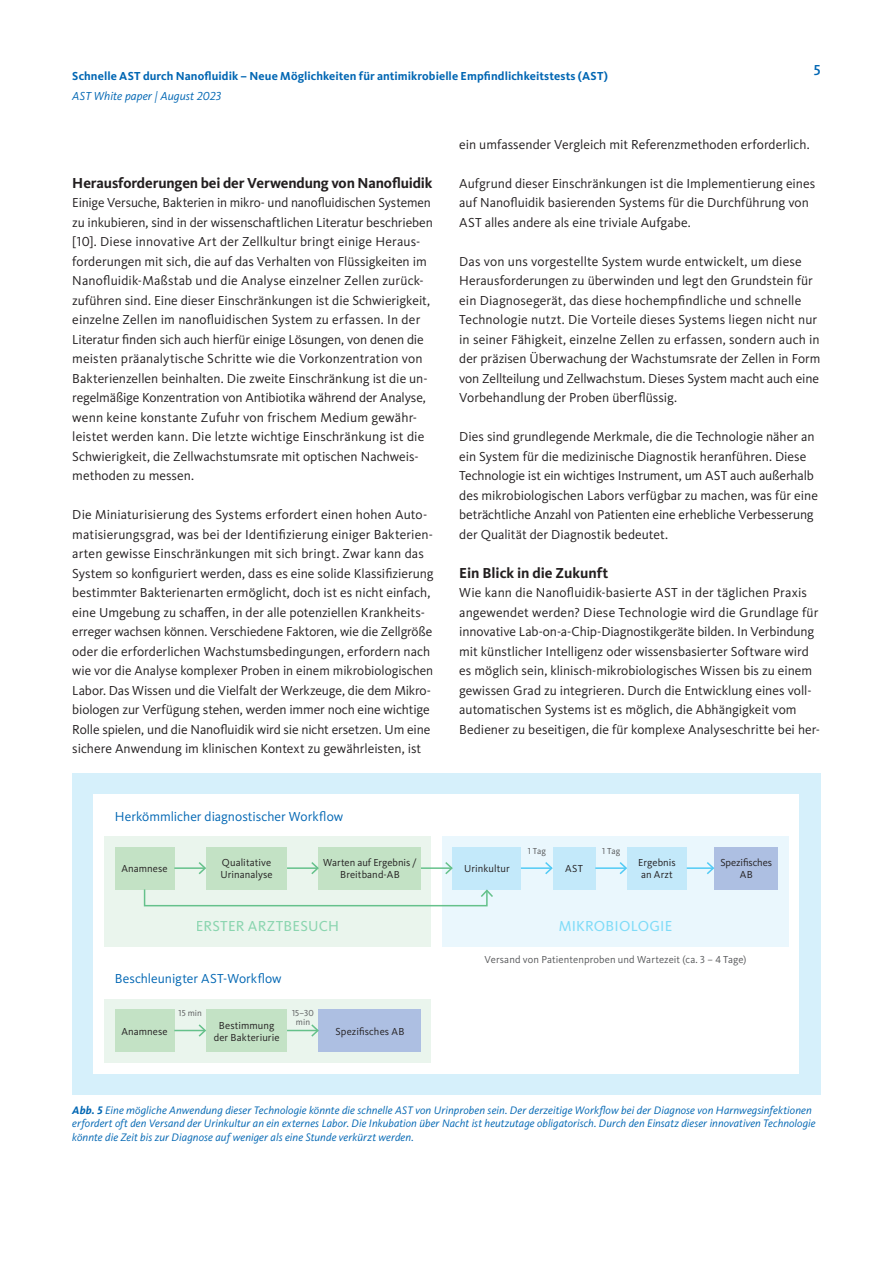
<style>
.page{position:relative;width:893px;height:1263px;background:#fff}
.page>*{position:absolute;margin:0;border:0;box-sizing:border-box;transform-origin:0 0}
.t1{font:700 15px "Kievit Pro";letter-spacing:-.01em;color:#231f20}
.t2{font:15px "Kievit Pro";letter-spacing:.015em;color:#2bb572}
.t3{font:15px "Kievit Pro";letter-spacing:.015em;color:#15c0f2}
.t4{font:500 15px "Kievit Pro";color:#0166b3}
.t5{font:13.5px/19.5px "Kievit Pro";color:#231f20}
.t6{font:13.5px "Kievit Pro";color:#0166b3}
.t7{font:700 12px "Kievit Pro";letter-spacing:.005em;color:#0166b3}
.t8{font:italic 12px "Kievit Pro";letter-spacing:.005em;color:#0166b3}
.t9{font:italic 11.25px/13.5px "Kievit Pro";letter-spacing:.005em;color:#0166b3}
.t10{font:10.5px/12px "Kievit Pro";letter-spacing:.005em;color:#231f20;text-align:center}
.t11{font:10.5px "Kievit Pro";letter-spacing:.005em;color:#57585a}
.t12{font:9px/9px "Kievit Pro";letter-spacing:.01em;color:#57585a;text-align:center}
.s1{font-weight:700}
</style>
<div class="page">
<div style="left:72px;top:773px;width:749px;height:321px;background:#d6f0fb"></div>
<div style="left:94px;top:794px;width:705px;height:279px;background:#fff"></div>
<div style="left:104px;top:836px;width:327px;height:110px;background:#eaf5ed"></div>
<div style="left:104px;top:998px;width:327px;height:64px;background:#eaf5ed"></div>
<div style="left:442px;top:836px;width:347px;height:110px;background:#eaf7fd"></div>
<div style="left:115px;top:847px;width:59px;height:42px;background:#c3e2c5"></div>
<div style="left:115px;top:1009px;width:59px;height:43px;background:#c3e2c5"></div>
<div style="left:206px;top:847px;width:81px;height:42px;background:#c3e2c5"></div>
<div style="left:206px;top:1009px;width:81px;height:43px;background:#c3e2c5"></div>
<div style="left:319px;top:847px;width:102px;height:42px;background:#c3e2c5"></div>
<div style="left:319px;top:1009px;width:102px;height:43px;background:#adbfe2"></div>
<div style="left:453px;top:847px;width:68px;height:42px;background:#c3e9fa"></div>
<div style="left:553px;top:847px;width:42px;height:42px;background:#c3e9fa"></div>
<div style="left:627px;top:847px;width:60px;height:42px;background:#c3e9fa"></div>
<div style="left:714px;top:847px;width:64px;height:42px;background:#adbfe2"></div>
<hr style="left:174px;top:867px;width:31px;height:2px;background:#65c18b">
<svg style="left:197px;top:862px;width:9px;height:13px"></svg>
<hr style="left:174px;top:1030px;width:31px;height:1px;background:#65c18b">
<svg style="left:197px;top:1024px;width:9px;height:13px"></svg>
<hr style="left:287px;top:1030px;width:31px;height:1px;background:#65c18b">
<svg style="left:310px;top:1023px;width:9px;height:15px"></svg>
<hr style="left:287px;top:867px;width:31px;height:2px;background:#65c18b">
<svg style="left:310px;top:860px;width:9px;height:16px"></svg>
<hr style="left:421px;top:867px;width:31px;height:2px;background:#65c18b">
<svg style="left:444px;top:860px;width:9px;height:16px"></svg>
<hr style="left:521px;top:867px;width:31px;height:2px;background:#51caf5">
<svg style="left:544px;top:862px;width:9px;height:13px"></svg>
<hr style="left:595px;top:867px;width:31px;height:2px;background:#51caf5">
<svg style="left:618px;top:862px;width:9px;height:13px"></svg>
<hr style="left:687px;top:867px;width:26px;height:2px;background:#51caf5">
<svg style="left:705px;top:862px;width:10px;height:13px"></svg>
<svg style="left:143px;top:888px;width:352px;height:19px"></svg>
<p class="t7" style="left:72px;top:69px;width:537px">Schnelle AST durch Nanofluidik – Neue Möglichkeiten für antimikrobielle Empfindlichkeitstests (AST)</p>
<p class="t8" style="left:72px;top:89px;width:150px">AST White paper | August 2023</p>
<p class="t4" style="left:814px;top:61px;width:8px">5</p>
<p class="t1" style="left:72px;top:174px;width:362px">Herausforderungen bei der Verwendung von Nanofluidik</p>
<p class="t5" style="left:72px;top:193px;width:362px">Einige Versuche, Bakterien in mikro- und nanofluidischen Systemen zu inkubieren, sind in der wissenschaftlichen Literatur beschrieben [10]. Diese innovative Art der Zellkultur bringt einige Heraus&shy;forderungen mit sich, die auf das Verhalten von Flüssigkeiten im Nanofluidik-Maßstab und die Analyse einzelner Zellen zurück&shy;zuführen sind. Eine dieser Einschränkungen ist die Schwierigkeit, einzelne Zellen im nanofluidischen System zu erfassen. In der Literatur finden sich auch hierfür einige Lösungen, von denen die meisten präanalytische Schritte wie die Vorkonzentration von Bakterienzellen beinhalten. Die zweite Einschränkung ist die un&shy;regelmäßige Konzentration von Antibiotika während der Analyse, wenn keine konstante Zufuhr von frischem Medium gewähr&shy;leistet werden kann. Die letzte wichtige Einschränkung ist die Schwierigkeit, die Zellwachstumsrate mit optischen Nachweis&shy;methoden zu messen.</p>
<p class="t5" style="left:72px;top:505px;width:363px">Die Miniaturisierung des Systems erfordert einen hohen Auto&shy;matisierungsgrad, was bei der Identifizierung einiger Bakterien&shy;arten gewisse Einschränkungen mit sich bringt. Zwar kann das System so konfiguriert werden, dass es eine solide Klassifizierung bestimmter Bakterienarten ermöglicht, doch ist es nicht einfach, eine Umgebung zu schaffen, in der alle potenziellen Krankheits&shy;erreger wachsen können. Verschiedene Faktoren, wie die Zellgröße oder die erforderlichen Wachstumsbedingungen, erfordern nach wie vor die Analyse komplexer Proben in einem mikrobiologischen Labor. Das Wissen und die Vielfalt der Werkzeuge, die dem Mikro&shy;biologen zur Verfügung stehen, werden immer noch eine wichtige Rolle spielen, und die Nanofluidik wird sie nicht ersetzen. Um eine sichere Anwendung im klinischen Kontext zu gewährleisten, ist</p>
<p class="t6" style="left:115px;top:808px;width:230px">Herkömmlicher diagnostischer Workflow</p>
<p class="t10" style="left:121px;top:862px;width:48px">Anamnese</p>
<p class="t10" style="left:220px;top:856px;width:54px;text-align:left">Qualitative<br>Urinanalyse</p>
<p class="t10" style="left:323px;top:856px;width:95px">Warten auf Ergebnis /<br>Breitband-AB</p>
<p class="t5" style="left:459px;top:134px;width:352px">ein umfassender Vergleich mit Referenzmethoden erforderlich.</p>
<p class="t5" style="left:459px;top:173px;width:358px">Aufgrund dieser Einschränkungen ist die Implementierung eines auf Nanofluidik basierenden Systems für die Durchführung von<br>AST alles andere als eine triviale Aufgabe.</p>
<p class="t5" style="left:459px;top:251px;width:363px">Das von uns vorgestellte System wurde entwickelt, um diese Herausforderungen zu überwinden und legt den Grundstein für ein Diagnosegerät, das diese hochempfindliche und schnelle Technologie nutzt. Die Vorteile dieses Systems liegen nicht nur in seiner Fähigkeit, einzelne Zellen zu erfassen, sondern auch in der präzisen Überwachung der Wachstumsrate der Zellen in Form von Zellteilung und Zellwachstum. Dieses System macht auch eine Vorbehandlung der Proben überflüssig.</p>
<p class="t5" style="left:459px;top:427px;width:360px">Dies sind grundlegende Merkmale, die die Technologie näher an ein System für die medizinische Diagnostik heranführen. Diese Technologie ist ein wichtiges Instrument, um AST auch außerhalb des mikrobiologischen Labors verfügbar zu machen, was für eine beträchtliche Anzahl von Patienten eine erhebliche Verbesserung der Qualität der Diagnostik bedeutet.</p>
<p class="t1" style="left:459px;top:564px;width:151px">Ein Blick in die Zukunft</p>
<p class="t5" style="left:459px;top:583px;width:362px">Wie kann die Nanofluidik-basierte AST in der täglichen Praxis angewendet werden? Diese Technologie wird die Grundlage für innovative Lab-on-a-Chip-Diagnostikgeräte bilden. In Verbindung mit künstlicher Intelligenz oder wissensbasierter Software wird es möglich sein, klinisch-mikrobiologisches Wissen bis zu einem gewissen Grad zu integrieren. Durch die Entwicklung eines voll&shy;automatischen Systems ist es möglich, die Abhängigkeit vom Bediener zu beseitigen, die für komplexe Analyseschritte bei her-</p>
<p class="t12" style="left:528px;top:846px;width:20px">1 Tag</p>
<p class="t12" style="left:602px;top:846px;width:20px">1 Tag</p>
<p class="t10" style="left:464px;top:862px;width:47px">Urinkultur</p>
<p class="t10" style="left:565px;top:862px;width:19px">AST</p>
<p class="t10" style="left:638px;top:856px;width:39px;text-align:left">Ergebnis an Arzt</p>
<p class="t10" style="left:720px;top:856px;width:53px">Spezifisches<br>AB</p>
<p class="t2" style="left:196px;top:917px;width:145px">ERSTER ARZTBESUCH</p>
<p class="t3" style="left:559px;top:917px;width:115px">MIKROBIOLOGIE</p>
<p class="t11" style="left:484px;top:953px;width:263px">Versand von Patientenproben und Wartezeit (ca. 3 – 4 Tage)</p>
<p class="t6" style="left:115px;top:971px;width:168px">Beschleunigter AST-Workflow</p>
<p class="t10" style="left:121px;top:1025px;width:48px">Anamnese</p>
<p class="t12" style="left:179px;top:1008px;width:25px">15 min</p>
<p class="t10" style="left:214px;top:1019px;width:67px">Bestimmung der Bakteriurie</p>
<p class="t12" style="left:292px;top:1008px;width:23px">15–30 min</p>
<p class="t10" style="left:336px;top:1025px;width:70px">Spezifisches AB</p>
<p class="t9" style="left:72px;top:1103px;width:745px"><span class="s1">Abb. 5</span> Eine mögliche Anwendung dieser Technologie könnte die schnelle AST von Urinproben sein. Der derzeitige Workflow bei der Diagnose von Harnwegsinfektionen erfordert oft den Versand der Urinkultur an ein externes Labor. Die Inkubation über Nacht ist heutzutage obligatorisch. Durch den Einsatz dieser innovativen Technologie könnte die Zeit bis zur Diagnose auf weniger als eine Stunde verkürzt werden.</p>
</div>
